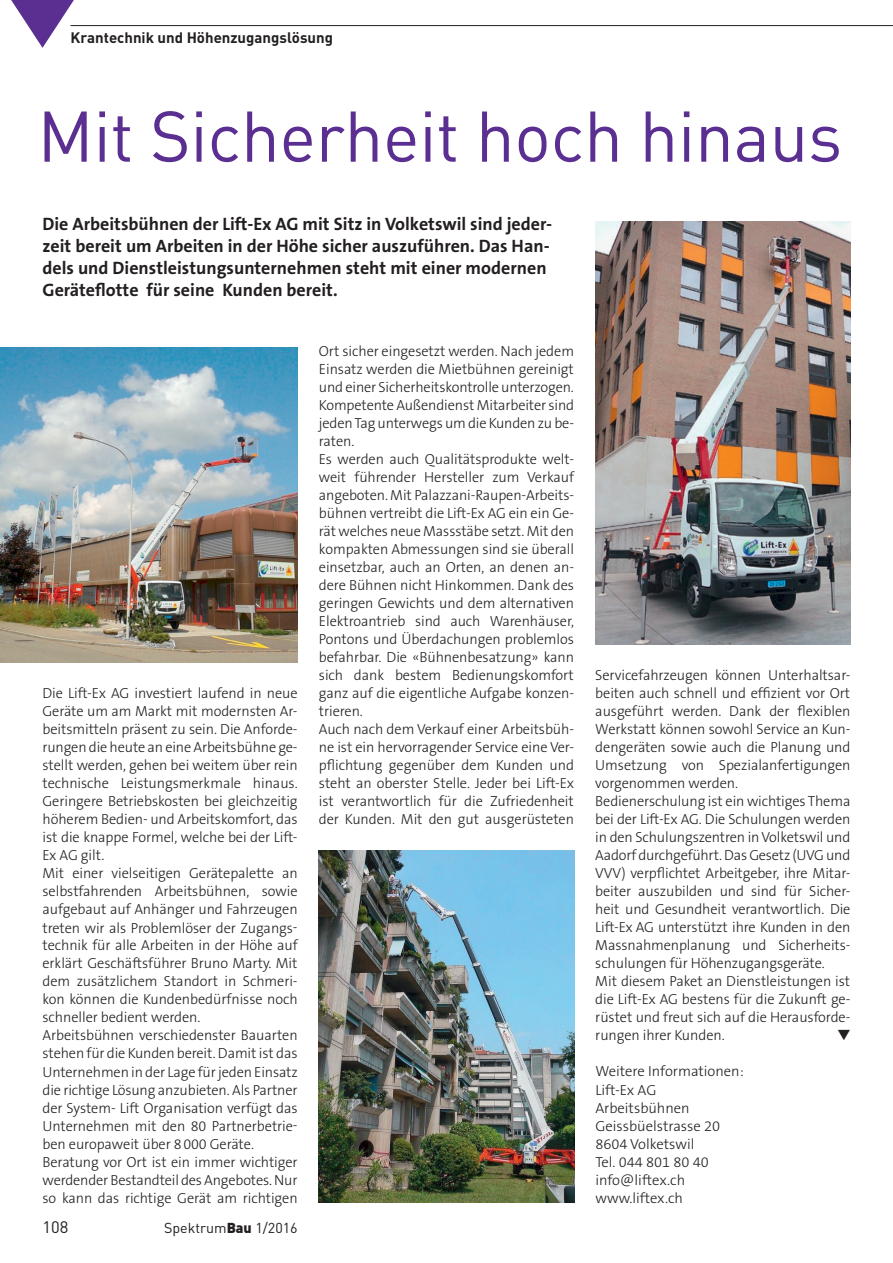
<style>
.page{position:relative;width:893px;height:1263px;background:#fff}
.page>*{position:absolute;margin:0;border:0;box-sizing:border-box;transform-origin:0 0}
.t1{font:70.5px "DIN";letter-spacing:-.005em;color:#5b2e91}
.t2{font:700 18px/21.8px "The Sans B7";color:#231f20}
.t3{font:16.5px "DIN";color:#231f20}
.t4{font:700 15px "DIN";color:#231f20}
.t5{font:300 14.7px/18px "The Sans B3";letter-spacing:-.005em;color:#231f20}
.t6{font:14.25px "DIN";color:#231f20}
.s1{font-weight:900}
</style>
<div class="page">
<svg style="left:11px;top:0;width:73px;height:48px"></svg>
<hr style="left:71px;top:25px;width:822px;height:1px;background:#231f20">
<img style="left:0;top:348px;width:298px;height:314px">
<img style="left:319px;top:850px;width:255px;height:352px">
<img style="left:595px;top:222px;width:255px;height:422px">
<p class="t4" style="left:71px;top:27px;width:264px">Krantechnik und Höhenzugangslösung</p>
<h1 class="t1" style="left:37px;top:92px;width:806px">Mit Sicherheit hoch hinaus</h1>
<p class="t2" style="left:43px;top:214px;width:511px">Die Arbeitsbühnen der Lift-Ex AG mit Sitz in Volketswil sind jeder&shy;zeit bereit um Arbeiten in der Höhe sicher auszuführen. Das Han&shy;dels und Dienstleistungsunternehmen steht mit einer modernen Geräteflotte für seine Kunden bereit.</p>
<p class="t5" style="left:43px;top:685px;width:257px">Die Lift-Ex AG investiert laufend in neue Geräte um am Markt mit modernsten Ar&shy;beitsmitteln präsent zu sein. Die Anforde&shy;rungen die heute an eine Arbeitsbühne ge&shy;stellt werden, gehen bei weitem über rein technische Leistungsmerkmale hinaus.<br>Geringere Betriebskosten bei gleichzeitig höherem Bedien- und Arbeitskomfort, das ist die knappe Formel, welche bei der Lift-Ex AG gilt.<br>Mit einer vielseitigen Gerätepalette an selbstfahrenden Arbeitsbühnen, sowie aufgebaut auf Anhänger und Fahrzeugen treten wir als Problemlöser der Zugangs&shy;technik für alle Arbeiten in der Höhe auf erklärt Geschäftsführer Bruno Marty. Mit dem zusätzlichem Standort in Schmeri&shy;kon können die Kundenbedürfnisse noch schneller bedient werden.<br>Arbeitsbühnen verschiedenster Bauarten stehen für die Kunden bereit. Damit ist das Unternehmen in der Lage für jeden Einsatz die richtige Lösung anzubieten. Als Partner der System- Lift Organisation verfügt das Unternehmen mit den 80 Partnerbetrie&shy;ben europaweit über 8000 Geräte.<br>Beratung vor Ort ist ein immer wichtiger werdender Bestandteil des Angebotes. Nur so kann das richtige Gerät am richtigen</p>
<p class="t3" style="left:43px;top:1217px;width:27px">108</p>
<p class="t6" style="left:164px;top:1219px;width:135px">Spektrum<span class="s1">Bau</span> 1/2016</p>
<p class="t5" style="left:319px;top:343px;width:257px">Ort sicher eingesetzt werden. Nach jedem Einsatz werden die Mietbühnen gereinigt und einer Sicherheitskontrolle unterzogen.<br>Kompetente Außendienst Mitarbeiter sind jeden Tag unterwegs um die Kunden zu be&shy;raten.<br>Es werden auch Qualitätsprodukte welt&shy;weit führender Hersteller zum Verkauf angeboten. Mit Palazzani-Raupen-Arbeits&shy;bühnen vertreibt die Lift-Ex AG ein ein Ge&shy;rät welches neue Massstäbe setzt. Mit den kompakten Abmessungen sind sie überall einsetzbar, auch an Orten, an denen an&shy;dere Bühnen nicht Hinkommen. Dank des geringen Gewichts und dem alternativen Elektroantrieb sind auch Warenhäuser, Pontons und Überdachungen problemlos befahrbar. Die «Bühnenbesatzung» kann sich dank bestem Bedienungskomfort ganz auf die eigentliche Aufgabe konzen&shy;trieren.<br>Auch nach dem Verkauf einer Arbeitsbüh&shy;ne ist ein hervorragender Service eine Ver&shy;pflichtung gegenüber dem Kunden und steht an oberster Stelle. Jeder bei Lift-Ex ist verantwortlich für die Zufriedenheit der Kunden. Mit den gut ausgerüsteten</p>
<p class="t5" style="left:595px;top:667px;width:257px">Servicefahrzeugen können Unterhaltsar&shy;beiten auch schnell und effizient vor Ort ausgeführt werden. Dank der flexiblen Werkstatt können sowohl Service an Kun&shy;dengeräten sowie auch die Planung und Umsetzung von Spezialanfertigungen vorgenommen werden.<br>Bedienerschulung ist ein wichtiges Thema bei der Lift-Ex AG. Die Schulungen werden in den Schulungszentren in Volketswil und Aadorf durchgeführt. Das Gesetz (UVG und VVV) verpflichtet Arbeitgeber, ihre Mitar&shy;beiter auszubilden und sind für Sicher&shy;heit und Gesundheit verantwortlich. Die Lift-Ex AG unterstützt ihre Kunden in den Massnahmenplanung und Sicherheits&shy;schulungen für Höhenzugangsgeräte.<br>Mit diesem Paket an Dienstleistungen ist die Lift-Ex AG bestens für die Zukunft ge&shy;rüstet und freut sich auf die Herausforde&shy;rungen ihrer Kunden.</p>
<p class="t5" style="left:595px;top:1063px;width:150px">Weitere Informationen:<br>Lift-Ex AG<br>Arbeitsbühnen<br>Geissbüelstrasse 20<br>8604 Volketswil<br>Tel. 044 801 80 40 info@liftex.ch www.liftex.ch</p>
</div>
